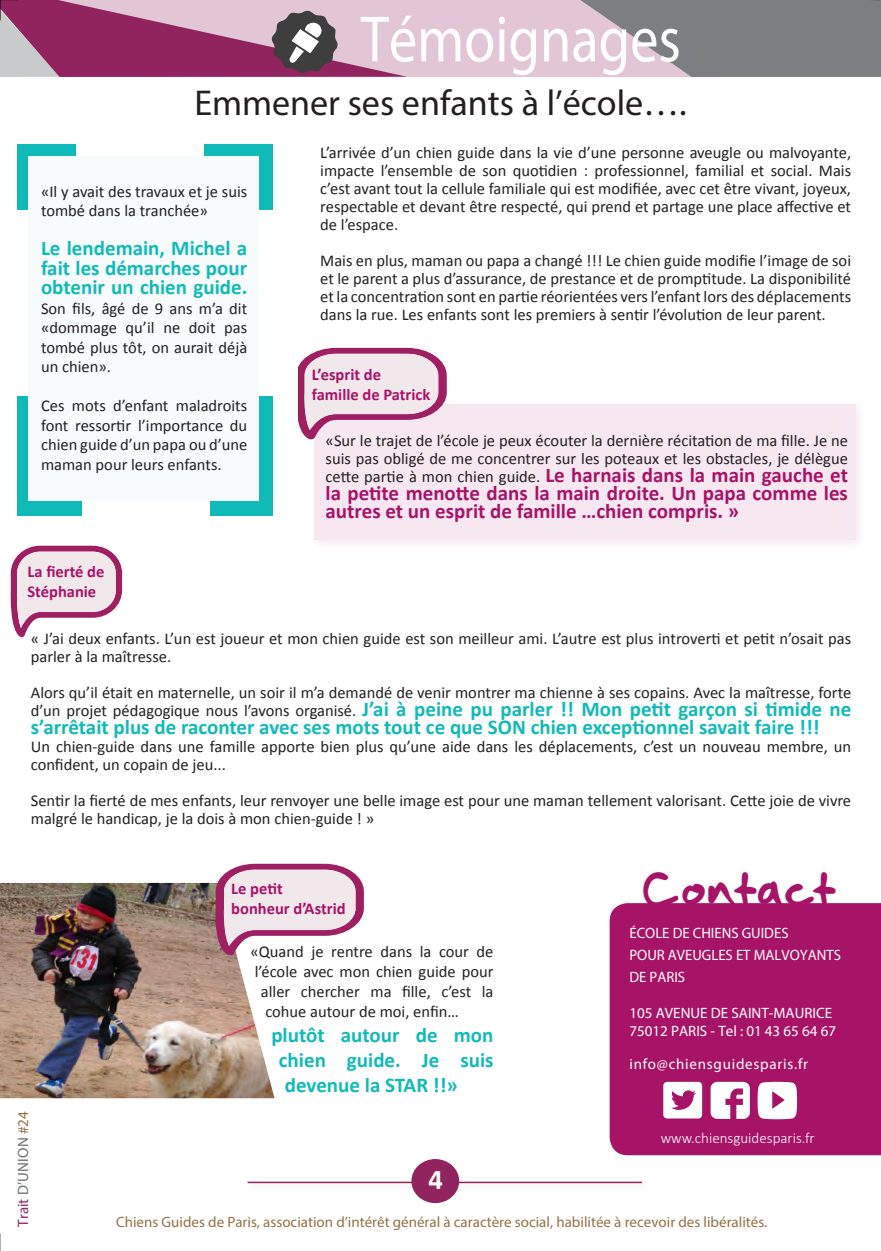
<style>
.page{position:relative;width:881px;height:1251px;background:#fff}
.page>*{position:absolute;margin:0;border:0;box-sizing:border-box;transform-origin:0 0}
.t1{font:66px "Myriad Pro";color:#fff;scale:.85 1}
.t2{font:49.5px "Seans Other Hand";color:#a71367}
.t3{font:36px "Myriad Pro";color:#231f20}
.t4{font:700 28.5px "Calibri";color:#fff}
.t5{font:700 21px/25.2px "Calibri";color:#10bab8;text-align:justify}
.t6{font:700 21px/18px "Calibri";color:#a71367;text-align:justify}
.t7{font:16.5px/18px "Calibri";color:#231f20}
.t8{font:700 16.5px/19.8px "Calibri";color:#a71367}
.Encadré_Drapeau{font:15px/18px "Myriad Pro";color:#fff}
.t9{font:15px "Myriad Pro";color:#927145}
.Encadré_Drapeau-2{font:15px "Myriad Pro";letter-spacing:.05em;color:#fff}
.t10{font:300 15px "Calibri";color:#fff}
.t11{font:15px "Myriad Pro";color:#6c6d70}
.s1{font-weight:400;font-size:16.5px;color:#231f20}
.s2{color:#902567}
.s3{color:#927145}
</style>
<div class="page">
<div style="left:309px;top:398px;width:557px;height:153px;background:#fcf9fb"></div>
<div style="left:314px;top:404px;width:541px;height:135px;background:#f6e7f0"></div>
<div style="left:17px;top:144px;width:255px;height:371px;background:#10bab8"></div>
<div style="left:609px;top:903px;width:271px;height:251px;background:#a71367"></div>
<div style="left:407px;top:0;width:154px;height:77px;background:#e2c6d5"></div>
<div style="left:243px;top:1176px;width:408px;height:17px;background:#231f20;opacity:.18"></div>
<hr style="left:247px;top:1181px;width:394px;height:1px;background:#91235f">
<div style="left:411px;top:1158px;width:48px;height:44px;background:#91235f;border-radius:50%"></div>
<svg style="left:0;top:0;width:407px;height:77px;background:#ad6e90"></svg>
<svg style="left:0;top:1233px;width:1px;height:18px"></svg>
<svg style="left:561px;top:0;width:320px;height:77px;background:#948f94"></svg>
<svg style="left:757px;top:1081px;width:39px;height:37px"></svg>
<svg style="left:663px;top:1081px;width:38px;height:37px"></svg>
<svg style="left:710px;top:1081px;width:39px;height:37px"></svg>
<div style="left:76px;top:135px;width:127px;height:21px;background:#fff"></div>
<div style="left:82px;top:497px;width:128px;height:21px;background:#fff"></div>
<div style="left:10px;top:210px;width:26px;height:185px;background:#fff"></div>
<div style="left:248px;top:210px;width:26px;height:185px;background:#fff"></div>
<svg style="left:298px;top:348px;width:148px;height:91px"></svg>
<svg style="left:11px;top:545px;width:111px;height:92px"></svg>
<div style="left:29px;top:156px;width:230px;height:345px;background:#f7fbfb"></div>
<img style="left:0;top:882px;width:274px;height:215px">
<svg style="left:215px;top:863px;width:149px;height:92px"></svg>
<p class="t1" style="left:360px;top:-1px;width:378px">Témoignages</p>
<p class="t3" style="left:194px;top:81px;width:493px">Emmener ses enfants à l’école….</p>
<p class="t7" style="left:41px;top:181px;width:208px;line-height:19.5px">«Il y avait des travaux et je suis tombé dans la tranchée»</p>
<p class="t5" style="left:41px;top:238px;width:208px;line-height:19.5px">Le lendemain, Michel a fait les démarches pour obtenir un chien guide.</p>
<p class="t7" style="left:41px;top:298px;width:208px;line-height:19.5px;text-align:justify">Son fils, âgé de 9 ans m’a dit «dommage qu’il ne doit pas tombé plus tôt, on aurait déjà un chien».</p>
<p class="t7" style="left:41px;top:396px;width:208px;line-height:19.5px;text-align:justify">Ces mots d’enfant maladroits font ressortir l’importance du chien guide d’un papa ou d’une maman pour leurs enfants.</p>
<p class="t8" style="left:27px;top:561px;width:78px">La fierté de<br>Stéphanie</p>
<p class="t7" style="left:320px;top:144px;width:532px;text-align:justify">L’arrivée d’un chien guide dans la vie d’une personne aveugle ou malvoyante, impacte l’ensemble de son quotidien : professionnel, familial et social. Mais c’est avant tout la cellule familiale qui est modifiée, avec cet être vivant, joyeux, respectable et devant être respecté, qui prend et partage une place affective et de l’espace.</p>
<p class="t7" style="left:320px;top:252px;width:532px;text-align:justify">Mais en plus, maman ou papa a changé !!! Le chien guide modifie l’image de soi et le parent a plus d’assurance, de prestance et de promptitude. La disponibilité et la concentration sont en partie réorientées vers l’enfant lors des déplacements dans la rue. Les enfants sont les premiers à sentir l’évolution de leur parent.</p>
<p class="t8" style="left:311px;top:364px;width:71px">L’esprit de</p>
<p class="t8" style="left:311px;top:384px;width:120px">famille de Patrick</p>
<p class="t7" style="left:325px;top:432px;width:523px">«Sur le trajet de l’école je peux écouter la dernière récitation de ma fille. Je ne suis pas obligé de me concentrer sur les poteaux et les obstacles, je délègue</p>
<p class="t6" style="left:325px;top:466px;width:523px"><span class="s1">cette partie à mon chien guide.</span> Le harnais dans la main gauche et la petite menotte dans la main droite. Un papa comme les autres et un esprit de famille …chien compris. »</p>
<p class="t7" style="left:31px;top:629px;width:821px">« J’ai deux enfants. L’un est joueur et mon chien guide est son meilleur ami. L’autre est plus introverti et petit n’osait pas parler à la maîtresse.</p>
<p class="t7" style="left:31px;top:683px;width:821px">Alors qu’il était en maternelle, un soir il m’a demandé de venir montrer ma chienne à ses copains. Avec la maîtresse, forte</p>
<p class="t5" style="left:31px;top:700px;width:821px;line-height:18px"><span class="s1">d’un projet pédagogique nous l’avons organisé.</span> J’ai à peine pu parler !! Mon petit garçon si timide ne s’arrêtait plus de raconter avec ses mots tout ce que SON chien exceptionnel savait faire !!!</p>
<p class="t7" style="left:31px;top:737px;width:821px">Un chien-guide dans une famille apporte bien plus qu’une aide dans les déplacements, c’est un nouveau membre, un confident, un copain de jeu...</p>
<p class="t7" style="left:31px;top:791px;width:821px">Sentir la fierté de mes enfants, leur renvoyer une belle image est pour une maman tellement valorisant. Cette joie de vivre malgré le handicap, je la dois à mon chien-guide ! »</p>
<p class="t11" style="left:14px;top:1226px;width:117px;rotate:-90deg"><span class="s2">Trait</span> D’UNION <span class="s3">#24</span></p>
<p class="t8" style="left:231px;top:878px;width:53px">Le petit</p>
<p class="t8" style="left:231px;top:898px;width:116px">bonheur d’Astrid</p>
<p class="t7" style="left:250px;top:942px;width:244px">«Quand je rentre dans la cour de</p>
<p class="t7" style="left:255px;top:962px;width:240px">l’école avec mon chien guide pour</p>
<p class="t7" style="left:261px;top:982px;width:234px">aller chercher ma fille, c’est la</p>
<p class="t7" style="left:265px;top:1002px;width:195px">cohue autour de moi, enfin…</p>
<p class="t5" style="left:279px;top:1022px;width:216px;text-indent:-7px">plutôt autour de mon chien guide. Je suis devenue la STAR !!»</p>
<p class="t4" style="left:428px;top:1160px;width:16px">4</p>
<p class="t2" style="left:641px;top:852px;width:195px">Contact</p>
<p class="Encadré_Drapeau" style="left:629px;top:923px;width:160px">ÉCOLE DE CHIENS GUIDES</p>
<p class="Encadré_Drapeau" style="left:629px;top:945px;width:213px">POUR AVEUGLES ET MALVOYANTS</p>
<p class="Encadré_Drapeau" style="left:629px;top:967px;width:57px">DE PARIS</p>
<p class="Encadré_Drapeau" style="left:629px;top:1003px;width:208px">105 AVENUE DE SAINT-MAURICE<br>75012 PARIS - Tel : 01 43 65 64 67</p>
<p class="Encadré_Drapeau-2" style="left:629px;top:1054px;width:180px">info@chiensguidesparis.fr</p>
<p class="t10" style="left:660px;top:1128px;width:155px">www.chiensguidesparis.fr</p>
<p class="t9" style="left:116px;top:1211px;width:652px">Chiens Guides de Paris, association d’intérêt général à caractère social, habilitée à recevoir des libéralités.</p>
</div>
